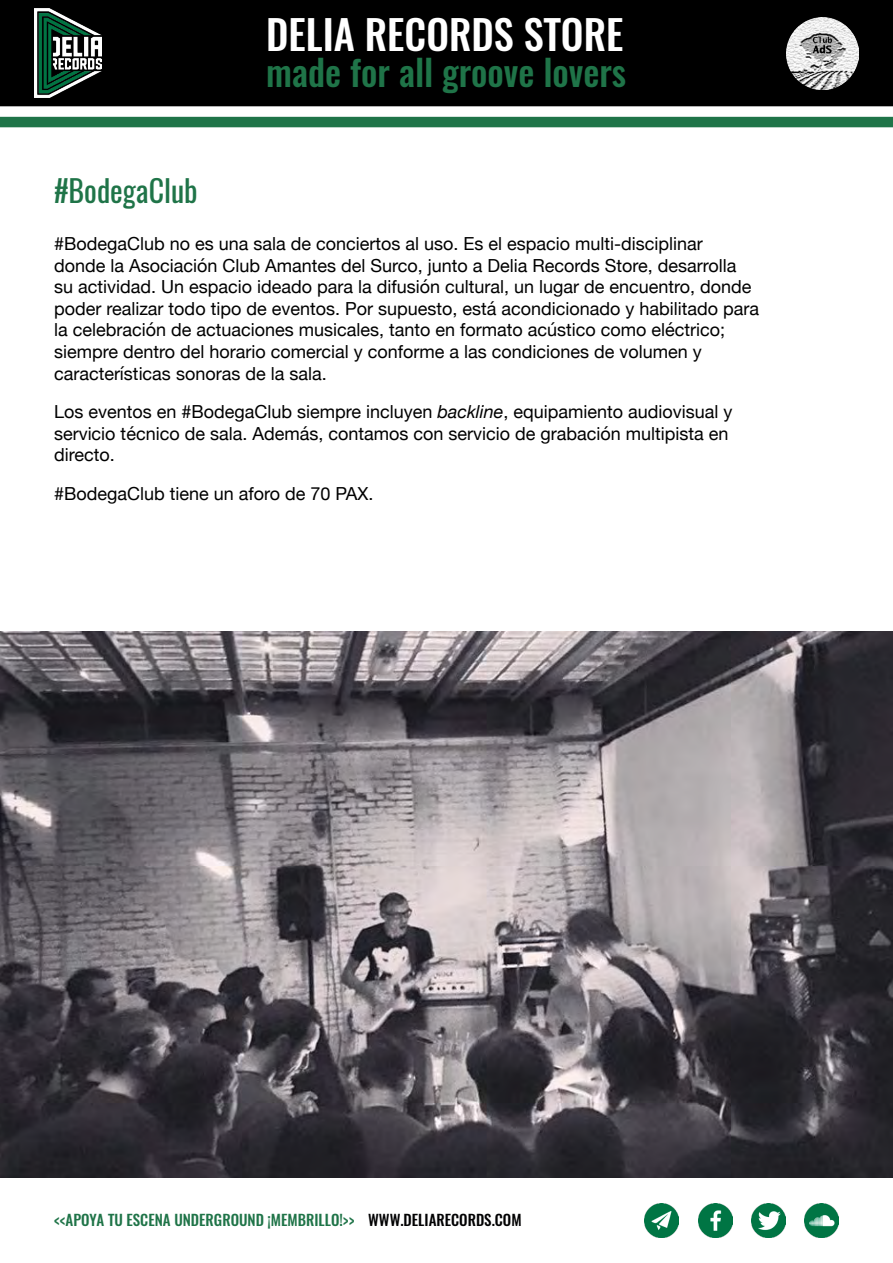
<style>
.page{position:relative;width:893px;height:1263px;background:#fff}
.page>*{position:absolute;margin:0;border:0;box-sizing:border-box;transform-origin:0 0}
.t1{font:500 40.5px "Oswald";color:#fff}
.t2{font:500 36px "Oswald";color:#1f7448}
.t3{font:30px "Oswald";color:#1f7448}
.t4{font:18px/21.6px "Helvetica Neue";color:#000}
.t5{font:500 15px "Oswald";color:#1f7448}
.s1{font-style:italic}
.s2{color:#020203}
</style>
<div class="page">
<div style="left:1px;top:1px;width:891px;height:105px;background:#000"></div>
<div style="left:0;top:0;width:893px;height:106px;border:2px solid #000"></div>
<img style="left:34px;top:8px;width:68px;height:90px">
<img style="left:787px;top:17px;width:72px;height:72px">
<div style="left:0;top:117px;width:893px;height:10px;background:#1f7448"></div>
<img style="left:0;top:631px;width:893px;height:547px">
<img style="left:805px;top:1203px;width:34px;height:34px">
<img style="left:752px;top:1203px;width:34px;height:34px">
<img style="left:698px;top:1203px;width:34px;height:34px">
<img style="left:645px;top:1203px;width:34px;height:34px">
<h1 class="t1" style="left:266px;top:6px;width:359px">DELIA RECORDS STORE</h1>
<h2 class="t2" style="left:266px;top:47px;width:361px">made for all groove lovers</h2>
<h3 class="t3" style="left:54px;top:170px;width:145px">#BodegaClub</h3>
<p class="t4" style="left:54px;top:234px;width:707px">#BodegaClub no es una sala de conciertos al uso. Es el espacio multi-disciplinar<br>donde la Asociación Club Amantes del Surco, junto a Delia Records Store, desarrolla su actividad. Un espacio ideado para la difusión cultural, un lugar de encuentro, donde poder realizar todo tipo de eventos. Por supuesto, está acondicionado y habilitado para la celebración de actuaciones musicales, tanto en formato acústico como eléctrico; siempre dentro del horario comercial y conforme a las condiciones de volumen y características sonoras de la sala.</p>
<p class="t4" style="left:54px;top:402px;width:680px">Los eventos en #BodegaClub siempre incluyen <span class="s1">backline</span>, equipamiento audiovisual y servicio técnico de sala. Además, contamos con servicio de grabación multipista en directo.</p>
<p class="t4" style="left:54px;top:484px;width:321px">#BodegaClub tiene un aforo de 70 PAX.</p>
<p class="t5" style="left:54px;top:1209px;width:469px">&lt;&lt;APOYA TU ESCENA UNDERGROUND ¡MEMBRILLO!&gt;&gt; <span class="s2">WWW.DELIARECORDS.COM</span></p>
</div>
